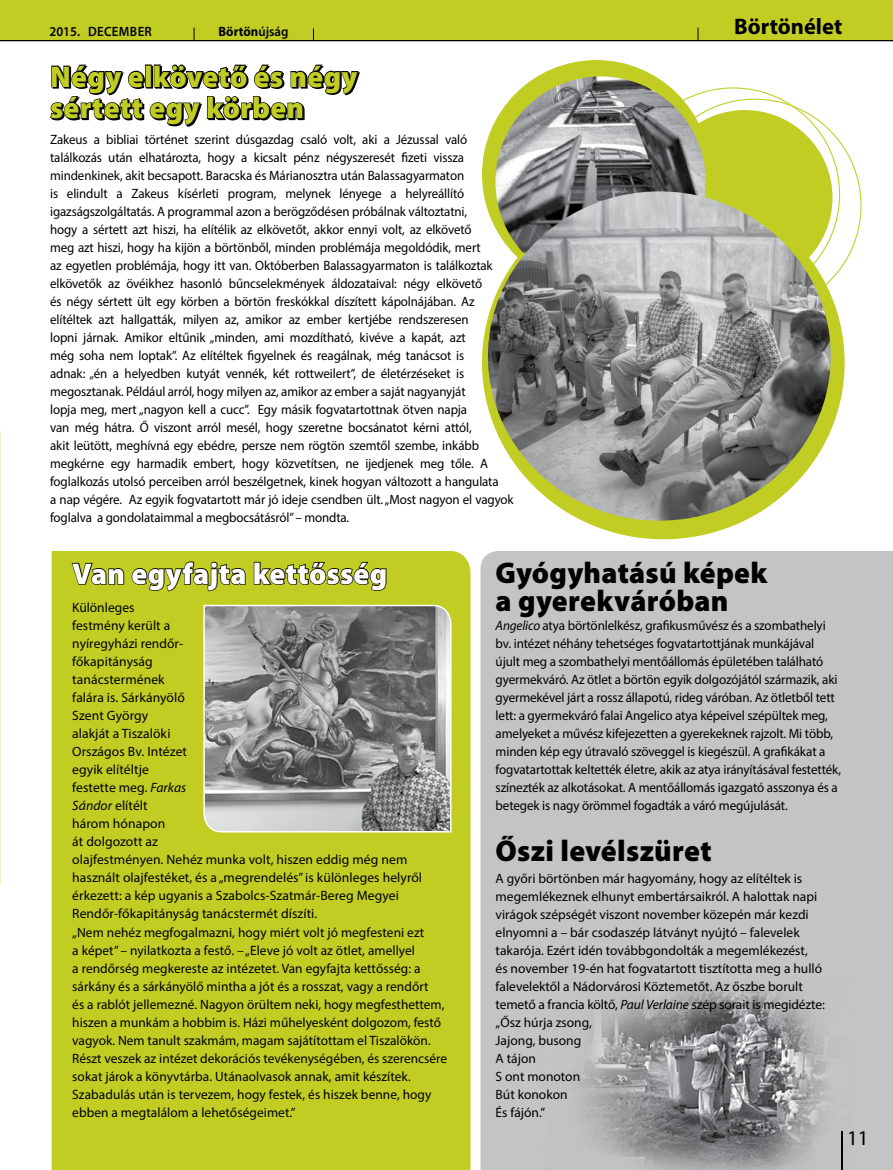
<style>
.page{position:relative;width:893px;height:1170px;background:#fff}
.page>*{position:absolute;margin:0;border:0;box-sizing:border-box;transform-origin:0 0}
.t1{font:900 30px/28.5px "Myriad Pro";letter-spacing:.01em;color:#000}
.t2{font:900 30px/31.5px "Myriad Pro";letter-spacing:.01em;color:#c1cd23}
.t3{font:900 30px "Myriad Pro";letter-spacing:.01em;color:#fff}
.t4{font:700 22.5px "Myriad Pro";color:#000}
.t5{font:21px "Myriad Pro";color:#000}
.t6{font:13.5px/18px "Myriad Pro";letter-spacing:-.01em;color:#000}
.t7{font:13.5px/18px "Myriad Pro";letter-spacing:-.01em;color:#000;scale:.96 1}
.t8{font:600 13.5px "Myriad Pro";letter-spacing:.02em;color:#000;scale:.95 1}
.t9{font:700 13.5px "Myriad Pro";color:#000;scale:.95 1}
.s1{font-weight:600}
.s2{font-style:italic}
</style>
<div class="page">
<div style="left:480px;top:551px;width:413px;height:338px;background:#c4c4c5"></div>
<img style="left:470px;top:889px;width:423px;height:280px">
<div style="left:52px;top:551px;width:418px;height:618px;background:#c1cd23"></div>
<div style="left:0;top:0;width:893px;height:40px;background:#c1cd23"></div>
<svg style="left:698px;top:28px;width:1px;height:12px"></svg>
<hr style="left:841px;top:1131px;width:2px;height:38px;background:#000">
<svg style="left:194px;top:28px;width:1px;height:12px"></svg>
<svg style="left:313px;top:28px;width:1px;height:12px"></svg>
<hr style="left:0;top:40px;width:893px;height:1px;background:#000">
<div style="left:658px;top:111px;width:174px;height:173px;background:#c1cd23;border-radius:50%"></div>
<div style="left:482px;top:60px;width:229px;height:229px;background:#c1cd23;border-radius:50%"></div>
<div style="left:482px;top:186px;width:363px;height:353px;background:#c1cd23;border-radius:50%"></div>
<svg style="left:50px;top:64px;width:310px;height:63px"></svg>
<img style="left:495px;top:76px;width:211px;height:115px">
<img style="left:488px;top:191px;width:343px;height:329px">
<svg style="left:71px;top:562px;width:54px;height:33px;background:#98a21b"></svg>
<svg style="left:131px;top:560px;width:116px;height:38px;background:#98a21b"></svg>
<svg style="left:253px;top:560px;width:134px;height:38px;background:#97a11b"></svg>
<svg style="left:203px;top:604px;width:249px;height:229px;background:#909191"></svg>
<h2 class="t4" style="left:734px;top:12px;width:110px">Börtönélet</h2>
<p class="t8" style="left:50px;top:23px;width:83px">2015. DECEMBER</p>
<p class="t9" style="left:218px;top:22px;width:75px">Börtön<span class="s1">ÚJSÁG</span></p>
<h1 class="t2" style="left:50px;top:59px;width:309px">Négy elkövető és négy sértett egy körben</h1>
<p class="t7" style="left:50px;top:130px;width:484px">Zakeus a bibliai történet szerint dúsgazdag csaló volt, aki a Jézussal való találkozás után elhatározta, hogy a kicsalt pénz négyszeresét fizeti vissza mindenkinek, akit becsapott. Baracska és Márianosztra után Balassagyarmaton<br>is elindult a Zakeus kísérleti program, melynek lényege a helyreállító igazságszolgáltatás. A programmal azon a berögződésen próbálnak változtatni,<br>hogy a sértett azt hiszi, ha elítélik az elkövetőt, akkor ennyi volt, az elkövető<br>meg azt hiszi, hogy ha kijön a börtönből, minden problémája megoldódik, mert<br>az egyetlen problémája, hogy itt van. Októberben Balassagyarmaton is találkoztak elkövetők az övéikhez hasonló bűncselekmények áldozataival: négy elkövető<br>és négy sértett ült egy körben a börtön freskókkal díszített kápolnájában. Az elítéltek azt hallgatták, milyen az, amikor az ember kertjébe rendszeresen<br>lopni járnak. Amikor eltűnik „minden, ami mozdítható, kivéve a kapát, azt<br>még soha nem loptak”. Az elítéltek figyelnek és reagálnak, még tanácsot is<br>adnak: „én a helyedben kutyát vennék, két rottweilert”, de életérzéseket is megosztanak. Például arról, hogy milyen az, amikor az ember a saját nagyanyját<br>lopja meg, mert „nagyon kell a cucc”. Egy másik fogvatartottnak ötven napja<br>van még hátra. Ő viszont arról mesél, hogy szeretne bocsánatot kérni attól,<br>akit leütött, meghívná egy ebédre, persze nem rögtön szemtől szembe, inkább megkérne egy harmadik embert, hogy közvetítsen, ne ijedjenek meg tőle. A foglalkozás utolsó perceiben arról beszélgetnek, kinek hogyan változott a hangulata<br>a nap végére. Az egyik fogvatartott már jó ideje csendben ült. „Most nagyon el vagyok foglalva a gondolataimmal a megbocsátásról” – mondta.</p>
<h1 class="t3" style="left:72px;top:553px;width:317px">Van egyfajta kettősség</h1>
<p class="t6" style="left:72px;top:598px;width:376px">Különleges<br>festmény került a<br>nyíregyházi rendőr-<br>főkapitányság<br>tanácstermének<br>falára is. Sárkányölő<br>Szent György<br>alakját a Tiszalöki<br>Országos Bv. Intézet<br>egyik elítéltje<br>festette meg. <span class="s2">Farkas<br>Sándor</span> elítélt<br>három hónapon<br>át dolgozott az<br>olajfestményen. Nehéz munka volt, hiszen eddig még nem használt olajfestéket, és a „megrendelés” is különleges helyről érkezett: a kép ugyanis a Szabolcs-Szatmár-Bereg Megyei Rendőr-főkapitányság tanácstermét díszíti.<br>„Nem nehéz megfogalmazni, hogy miért volt jó megfesteni ezt<br>a képet” – nyilatkozta a festő. – „Eleve jó volt az ötlet, amellyel<br>a rendőrség megkereste az intézetet. Van egyfajta kettősség: a sárkány és a sárkányölő mintha a jót és a rosszat, vagy a rendőrt<br>és a rablót jellemezné. Nagyon örültem neki, hogy megfesthettem, hiszen a munkám a hobbim is. Házi műhelyesként dolgozom, festő vagyok. Nem tanult szakmám, magam sajátítottam el Tiszalökön.<br>Részt veszek az intézet dekorációs tevékenységében, és szerencsére sokat járok a könyvtárba. Utánaolvasok annak, amit készítek.<br>Szabadulás után is tervezem, hogy festek, és hiszek benne, hogy ebben a megtalálom a lehetőségeimet.”</p>
<h1 class="t1" style="left:496px;top:557px;width:273px">Gyógyhatású képek a gyerekváróban</h1>
<p class="t6" style="left:496px;top:616px;width:347px"><span class="s2">Angelico</span> atya börtönlelkész, grafikusművész és a szombathelyi bv. intézet néhány tehetséges fogvatartottjának munkájával újult meg a szombathelyi mentőállomás épületében található gyermekváró. Az ötlet a börtön egyik dolgozójától származik, aki gyermekével járt a rossz állapotú, rideg váróban. Az ötletből tett lett: a gyermekváró falai Angelico atya képeivel szépültek meg, amelyeket a művész kifejezetten a gyerekeknek rajzolt. Mi több, minden kép egy útravaló szöveggel is kiegészül. A grafikákat a fogvatartottak keltették életre, akik az atya irányításával festették, színezték az alkotásokat. A mentőállomás igazgató asszonya és a betegek is nagy örömmel fogadták a váró megújulását.</p>
<h1 class="t1" style="left:496px;top:835px;width:218px">Őszi levélszüret</h1>
<p class="t6" style="left:496px;top:868px;width:331px">A győri börtönben már hagyomány, hogy az elítéltek is megemlékeznek elhunyt embertársaikról. A halottak napi virágok szépségét viszont november közepén már kezdi elnyomni a – bár csodaszép látványt nyújtó – falevelek takarója. Ezért idén továbbgondolták a megemlékezést,<br>és november 19-én hat fogvatartott tisztította meg a hulló falevelektől a Nádorvárosi Köztemetőt. Az őszbe borult temető a francia költő, <span class="s2">Paul Verlaine</span> szép sorait is megidézte: „Ősz húrja zsong,<br>Jajong, busong<br>A tájon<br>S ont monoton<br>Bút konokon<br>És fájón.”</p>
<h3 class="t5" style="left:847px;top:1125px;width:23px">11</h3>
</div>
